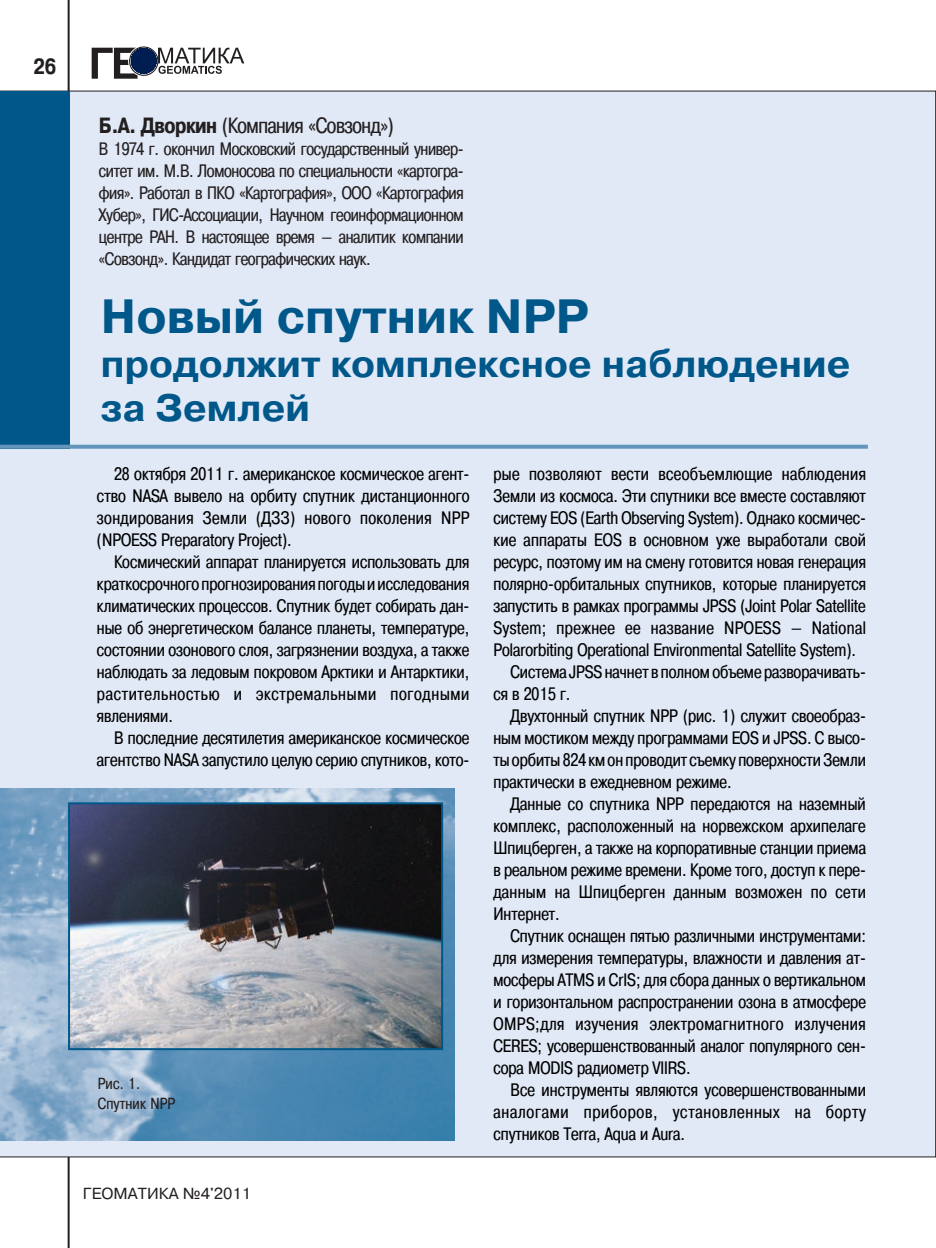
<style>
.page{position:relative;width:936px;height:1248px;background:#fff}
.page>*{position:absolute;margin:0;border:0;box-sizing:border-box;transform-origin:0 0}
.t1{font:700 48px "Pragmatica C";color:#005789}
.t2{font:700 38px/44px "Pragmatica C";color:#005789}
.t3{font:22px "Pragmatica Cond C";letter-spacing:-.02em;color:#231f20}
.t4{font:700 22px "Pragmatica Cond C";color:#231f20}
.tekst{font:18px/22px "Pragmatica Cond C";color:#000;text-align:justify}
.t5{font:18px/22px "Pragmatica Cond C";letter-spacing:-.02em;color:#231f20;text-align:justify}
.t6{font:16px "Pragmatica C";color:#231f20}
.t7{font:16px "Pragmatica Cond C";letter-spacing:.01em;color:#231f20}
.s1{font-weight:700}
</style>
<div class="page">
<hr style="left:68px;top:0;width:2px;height:1247px;background:#231f20">
<div style="left:0;top:91px;width:935px;height:1066px;background:#e1e9f6"></div>
<svg style="left:129px;top:46px;width:29px;height:30px"></svg>
<svg style="left:92px;top:48px;width:152px;height:31px"></svg>
<div style="left:131px;top:48px;width:25px;height:25px;border:1px solid #001d51;border-radius:50%"></div>
<div style="left:0;top:91px;width:70px;height:357px;background:#005789"></div>
<svg style="left:0;top:444px;width:867px;height:4px;background:#76a2c4"></svg>
<img style="left:0;top:788px;width:455px;height:352px">
<img style="left:71px;top:805px;width:369px;height:242px">
<div style="left:68px;top:802px;width:375px;height:248px;border:2px solid #005789"></div>
<p class="t4" style="left:33px;top:54px;width:25px">26</p>
<p class="t3" style="left:99px;top:113px;width:296px"><span class="s1">Б.А. Дворкин</span> (Компания «Совзонд»)</p>
<p class="t5" style="left:99px;top:137px;width:366px">В 1974 г. окончил Московский государственный универ&shy;ситет им. М.В. Ломоносова по специальности «картогра&shy;фия». Работал в ПКО «Картография», ООО «Картография Хубер», ГИС-Ассоциации, Научном геоинформационном центре РАН. В настоящее время — аналитик компании «Совзонд». Кандидат географических наук.</p>
<p class="t1" style="left:101px;top:291px;width:489px">Новый спутник NPP</p>
<p class="t2" style="left:101px;top:342px;width:751px">продолжит комплексное наблюдение за Землей</p>
<p class="tekst" style="left:97px;top:462px;width:374px;text-indent:17px">28 октября 2011 г. американское космическое агент&shy;ство NASA вывело на орбиту спутник дистанционного зондирования Земли (ДЗЗ) нового поколения NPP (NPOESS Preparatory Project).</p>
<p class="tekst" style="left:97px;top:550px;width:374px;text-indent:17px">Космический аппарат планируется использовать для краткосрочного прогнозирования погодыи исследования климатических процессов. Спутник будет собирать дан&shy;ные об энергетическом балансе планеты, температуре, состоянии озонового слоя, загрязнении воздуха, а также наблюдать за ледовым покровом Арктики и Антарктики, растительностью и экстремальными погодными явлениями.</p>
<p class="tekst" style="left:97px;top:726px;width:374px;text-align:right">В последние десятилетия американское космическое агентство NASA запустило целую серию спутников, кото-</p>
<p class="t7" style="left:98px;top:1074px;width:44px">Рис. 1.</p>
<p class="t7" style="left:98px;top:1094px;width:79px">Спутник NPP</p>
<p class="t6" style="left:83px;top:1184px;width:169px">ГЕОМАТИКА №4'2011</p>
<p class="tekst" style="left:493px;top:462px;width:374px">рые позволяют вести всеобъемлющие наблюдения Земли из космоса. Эти спутники все вместе составляют систему EOS (Earth Observing System). Однако космичес&shy;кие аппараты EOS в основном уже выработали свой ресурс, поэтому им на смену готовится новая генерация полярно-орбитальных спутников, которые планируется запустить в рамках программы JPSS (Joint Polar Satellite System; прежнее ее название NPOESS — National Polarorbiting Operational Environmental Satellite System).</p>
<p class="tekst" style="left:493px;top:660px;width:374px;text-indent:17px">Система JPSS начнет в полномобъеме разворачивать&shy;ся в 2015 г.</p>
<p class="tekst" style="left:493px;top:704px;width:374px;text-indent:17px">Двухтонный спутник NPP (рис. 1) служит своеобраз&shy;ным мостиком между программами EOS и JPSS. С высо&shy;тыорбиты824 кмон проводит съемку поверхности Земли практически в ежедневном режиме.</p>
<p class="tekst" style="left:493px;top:792px;width:374px;text-indent:17px">Данные со спутника NPP передаются на наземный комплекс, расположенный на норвежском архипелаге Шпицберген, а также на корпоративные станции приема в реальном режиме времени. Кроме того, доступ к пере&shy;данным на Шпицберген данным возможен по сети Интернет.</p>
<p class="tekst" style="left:493px;top:924px;width:374px;text-indent:17px">Спутник оснащен пятью различными инструментами: для измерения температуры, влажности и давления ат&shy;мосферы ATMS и CrIS; для сбора данных о вертикальном и горизонтальном распространении озона в атмосфере OMPS;для изучения электромагнитного излучения CERES; усовершенствованный аналог популярного сен&shy;сора MODIS радиометр VIIRS.</p>
<p class="tekst" style="left:493px;top:1078px;width:374px;text-indent:17px">Все инструменты являются усовершенствованными аналогами приборов, установленных на борту спутников Terra, Aqua и Aura.</p>
</div>
